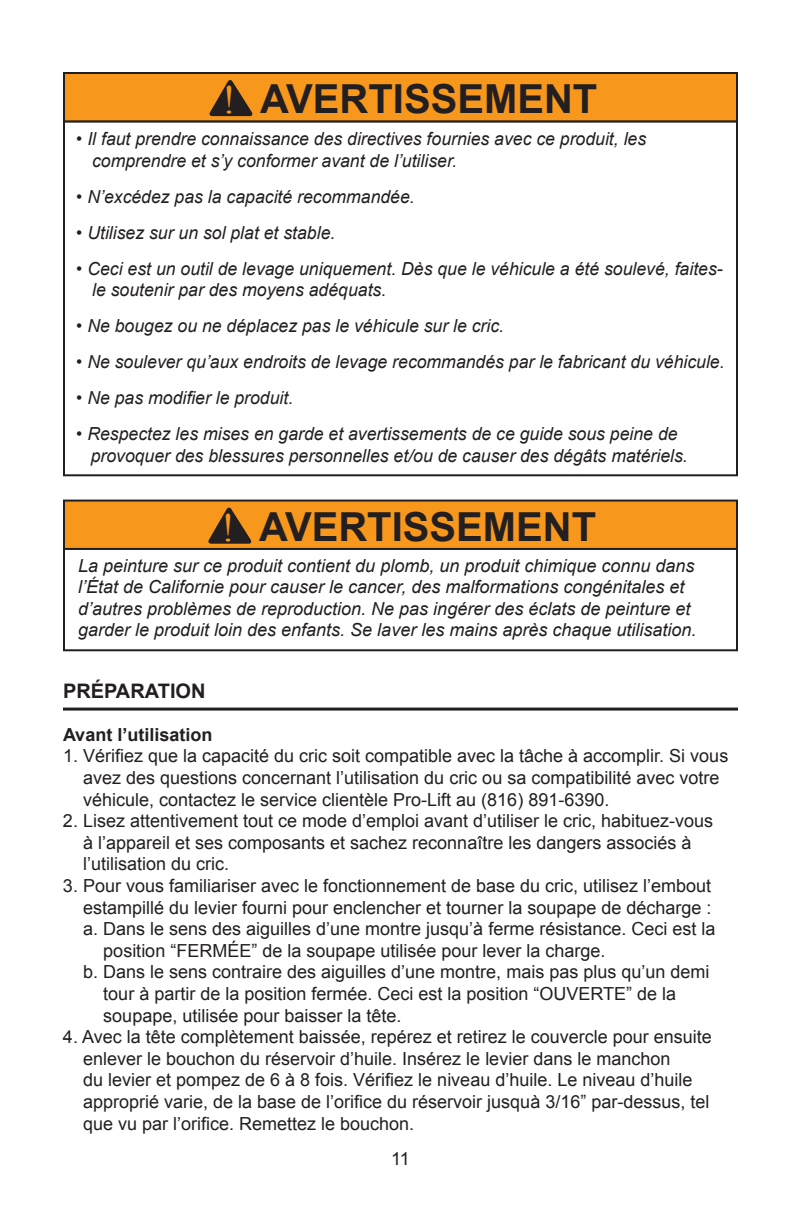
<style>
.page{position:relative;width:792px;height:1224px;background:#fff}
.page>*{position:absolute;margin:0;border:0;box-sizing:border-box;transform-origin:0 0}
.t1{font:700 40px "Arial";color:#231f20}
.t2{font:700 20px "Arial";color:#231f20}
.t3{font:18px/21.6px "Arial";color:#231f20}
.t4{font:italic 18px/21.6px "Arial";color:#231f20}
.t5{font:700 18px "Arial";color:#231f20}
.s1{font-family:"Times New Roman";font-weight:400;color:#f7981d}
</style>
<div class="page">
<div style="left:64px;top:73px;width:673px;height:48px;background:#f7981d"></div>
<div style="left:63px;top:72px;width:675px;height:50px;border:2px solid #231f20"></div>
<svg style="left:210px;top:80px;width:44px;height:40px"></svg>
<div style="left:63px;top:548px;width:675px;height:103px;border:2px solid #231f20"></div>
<div style="left:64px;top:501px;width:673px;height:48px;background:#f7981d"></div>
<div style="left:63px;top:500px;width:675px;height:50px;border:2px solid #231f20"></div>
<svg style="left:208px;top:507px;width:44px;height:37px"></svg>
<hr style="left:63px;top:708px;width:675px;height:3px;background:#231f20">
<h1 class="t1" style="left:223px;top:72px;width:376px"><span class="s1">!</span> AVERTISSEMENT</h1>
<p class="t4" style="left:92px;top:128px;width:556px;text-indent:-16px">• Il faut prendre connaissance des directives fournies avec ce produit, les comprendre et s’y conformer avant de l’utiliser.</p>
<p class="t4" style="left:76px;top:186px;width:340px">• N’excédez pas la capacité recommandée.</p>
<p class="t4" style="left:76px;top:222px;width:261px">• Utilisez sur un sol plat et stable.</p>
<p class="t4" style="left:92px;top:258px;width:632px;text-indent:-16px">• Ceci est un outil de levage uniquement. Dès que le véhicule a été soulevé, faites&shy;le soutenir par des moyens adéquats.</p>
<p class="t4" style="left:76px;top:315px;width:429px">• Ne bougez ou ne déplacez pas le véhicule sur le cric.</p>
<p class="t4" style="left:76px;top:351px;width:650px">• Ne soulever qu’aux endroits de levage recommandés par le fabricant du véhicule.</p>
<p class="t4" style="left:76px;top:387px;width:218px">• Ne pas modifier le produit.</p>
<p class="t4" style="left:91px;top:423px;width:599px;text-indent:-14px">• Respectez les mises en garde et avertissements de ce guide sous peine de provoquer des blessures personnelles et/ou de causer des dégâts matériels.</p>
<h1 class="t1" style="left:221px;top:500px;width:376px"><span class="s1">!</span> AVERTISSEMENT</h1>
<p class="t4" style="left:78px;top:555px;width:620px">La peinture sur ce produit contient du plomb, un produit chimique connu dans l’État de Californie pour causer le cancer, des malformations congénitales et d’autres problèmes de reproduction. Ne pas ingérer des éclats de peinture et garder le produit loin des enfants. Se laver les mains après chaque utilisation.</p>
<p class="t2" style="left:63px;top:677px;width:144px">PRÉPARATION</p>
<p class="t5" style="left:63px;top:723px;width:151px">Avant l’utilisation</p>
<p class="t3" style="left:83px;top:746px;width:647px;text-indent:-20px">1. Vérifiez que la capacité du cric soit compatible avec la tâche à accomplir. Si vous avez des questions concernant l’utilisation du cric ou sa compatibilité avec votre véhicule, contactez le service clientèle Pro-Lift au (816) 891-6390.</p>
<p class="t3" style="left:83px;top:810px;width:632px;text-indent:-20px">2. Lisez attentivement tout ce mode d’emploi avant d’utiliser le cric, habituez-vous à l’appareil et ses composants et sachez reconnaître les dangers associés à l’utilisation du cric.</p>
<p class="t3" style="left:63px;top:875px;width:650px">3. Pour vous familiariser avec le fonctionnement de base du cric, utilisez l’embout</p>
<p class="t3" style="left:83px;top:897px;width:630px">estampillé du levier fourni pour enclencher et tourner la soupape de décharge :</p>
<p class="t3" style="left:83px;top:918px;width:634px">a. Dans le sens des aiguilles d’une montre jusqu’à ferme résistance. Ceci est la</p>
<p class="t3" style="left:103px;top:940px;width:504px">position “FERMÉE” de la soupape utilisée pour lever la charge.</p>
<p class="t3" style="left:83px;top:962px;width:628px">b. Dans le sens contraire des aiguilles d’une montre, mais pas plus qu’un demi</p>
<p class="t3" style="left:103px;top:983px;width:574px">tour à partir de la position fermée. Ceci est la position “OUVERTE” de la</p>
<p class="t3" style="left:103px;top:1005px;width:300px">soupape, utilisée pour baisser la tête.</p>
<p class="t3" style="left:83px;top:1026px;width:630px;text-indent:-20px">4. Avec la tête complètement baissée, repérez et retirez le couvercle pour ensuite enlever le bouchon du réservoir d’huile. Insérez le levier dans le manchon<br>du levier et pompez de 6 à 8 fois. Vérifiez le niveau d’huile. Le niveau d’huile approprié varie, de la base de l’orifice du réservoir jusquà 3/16” par-dessus, tel que vu par l’orifice. Remettez le bouchon.</p>
<p class="t3" style="left:391px;top:1148px;width:20px">11</p>
</div>
